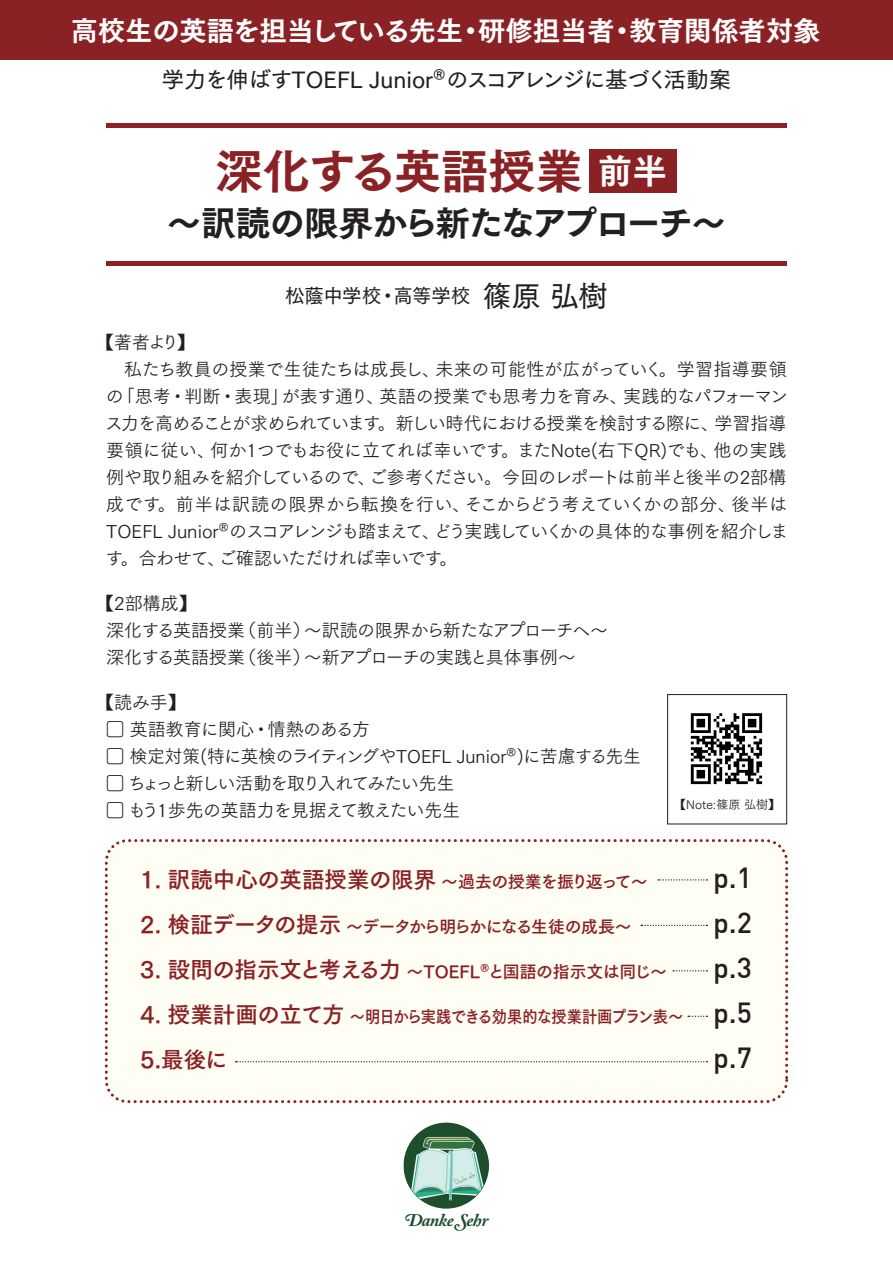
<style>
.page{position:relative;width:893px;height:1263px;background:#fff}
.page>*{position:absolute;margin:0;border:0;box-sizing:border-box;transform-origin:0 0}
.t1{font:47.25px "Tsuku Go Pro E";color:#8a2124}
.t2{font:34.65px "Tsuku Go Pro E";color:#fff}
.t3{font:34.5px "Tsuku Go Pro E";letter-spacing:-.06em;color:#231f20}
.t4{font:500 28.5px/45px "DIN";color:#231f20;text-align:justify}
.t5{font:27.3px "Tsuku Go Pro E";color:#fff}
.t6{font:22.5px "Tsuku Go Pro B";color:#8a2124}
.t7{font:22.5px "Tsuku Go Pro D";letter-spacing:-.035em;color:#231f20}
.t8{font:19.5px "Tsuku Go Pro D";letter-spacing:-.02em;color:#231f20}
.t9{font:18px/27px "Tsuku Go Pro R";letter-spacing:-.03em;color:#231f20}
.t10{font:italic 700 17.85px "Adobe Caslon Pro";letter-spacing:-.03em;color:#1c4d2c}
.t11{font:16.8px "Tsuku Go Pro B";letter-spacing:-.07em;color:#8a2124;scale:.91 1}
.t12{font:16.8px "Tsuku Go Pro B";color:#8a2124}
.t13{font:16.8px "Tsuku Go Pro B";letter-spacing:-.08em;color:#8a2124}
.t14{font:12px "Tsuku Go Pro R";color:#231f20}
.s1{font-size:29.25px}
.s2{font-size:16.8px}
.s3{font-size:22.5px}
</style>
<div class="page">
<div style="left:106px;top:123px;width:681px;height:5px;background:#8a2124"></div>
<div style="left:106px;top:261px;width:681px;height:5px;background:#8a2124"></div>
<img style="left:403px;top:1122px;width:86px;height:87px">
<div style="left:106px;top:840px;width:681px;height:261px;background:#fffef4;border-radius:21px"></div>
<div style="left:105px;top:839px;width:683px;height:264px;border:3px dashed #8a2124;border-radius:21px"></div>
<svg style="left:658px;top:879px;width:49px;height:1px"></svg>
<svg style="left:641px;top:925px;width:66px;height:1px"></svg>
<svg style="left:673px;top:970px;width:34px;height:1px"></svg>
<svg style="left:688px;top:1016px;width:19px;height:1px"></svg>
<svg style="left:236px;top:1061px;width:471px;height:1px"></svg>
<div style="left:0;top:0;width:893px;height:60px;background:#8a2124"></div>
<img style="left:690px;top:713px;width:73px;height:72px">
<div style="left:667px;top:694px;width:120px;height:130px;border:1px solid #231f20"></div>
<div style="left:589px;top:149px;width:87px;height:43px;background:#8a2124"></div>
<h3 class="t5" style="left:71px;top:6px;width:751px">高校生の英語を担当している先生・研修担当者・教育関係者対象</h3>
<p class="t7" style="left:162px;top:61px;width:571px">学力を伸ばすTOEFL Junior®のスコアレンジに基づく活動案</p>
<h1 class="t1" style="left:215px;top:128px;width:464px">深化する英語授業　　</h1>
<h3 class="t3" style="left:167px;top:192px;width:561px">～訳読の限界から新たなアプローチ～</h3>
<h2 class="t2" style="left:598px;top:140px;width:71px">前半</h2>
<p class="t8" style="left:285px;top:280px;width:324px">松蔭中学校・高等学校 <span class="s1">篠原 弘樹</span></p>
<p class="t9" style="left:105px;top:327px;width:685px;text-indent:-9px">【著者より】<br>　私たち教員の授業で生徒たちは成長し、未来の可能性が広がっていく。学習指導要領の「思考・判断・表現」が表す通り、英語の授業でも思考力を育み、実践的なパフォーマンス力を高めることが求められています。新しい時代における授業を検討する際に、学習指導要領に従い、何か1つでもお役に立てれば幸いです。またNote(右下QR)でも、他の実践例や取り組みを紹介しているので、ご参考ください。今回のレポートは前半と後半の2部構成です。前半は訳読の限界から転換を行い、そこからどう考えていくかの部分、後半はTOEFL Junior®のスコアレンジも踏まえて、どう実践していくかの具体的な事例を紹介します。合わせて、ご確認いただければ幸いです。</p>
<p class="t9" style="left:106px;top:588px;width:503px;text-indent:-10px">【2部構成】<br>深化する英語授業（前半）～訳読の限界から新たなアプローチへ～深化する英語授業（後半）～新アプローチの実践と具体事例～</p>
<p class="t9" style="left:106px;top:687px;width:536px;text-indent:-10px">【読み手】<br>▢ 英語教育に関心・情熱のある方<br>▢ 検定対策(特に英検のライティングやTOEFL Junior®)に苦慮する先生▢ ちょっと新しい活動を取り入れてみたい先生<br>▢ もう1歩先の英語力を見据えて教えたい先生</p>
<p class="t14" style="left:674px;top:794px;width:107px">【Note:篠原 弘樹】</p>
<p class="t6" style="left:140px;top:860px;width:509px">1. 訳読中心の英語授業の限界 <span class="s2">～過去の授業を振り返って～</span></p>
<p class="t13" style="left:140px;top:912px;width:510px"><span class="s3">2. 検証データの提示</span> ～データから明らかになる生徒の成長～　</p>
<p class="t12" style="left:140px;top:957px;width:528px"><span class="s3">3. 設問の指示文と考える力</span> ～TOEFL®と国語の指示文は同じ～</p>
<p class="t11" style="left:140px;top:1002px;width:598px"><span class="s3">4. 授業計画の立て方</span>～明日から実践できる効果的な授業計画プラン表～</p>
<p class="t6" style="left:140px;top:1040px;width:89px">5.最後に</p>
<h3 class="t4" style="left:713px;top:854px;width:40px">p.1 p.2 p.3 p.5 p.7</h3>
<p class="t10" style="left:404px;top:1209px;width:85px">Danke Sehr</p>
</div>
